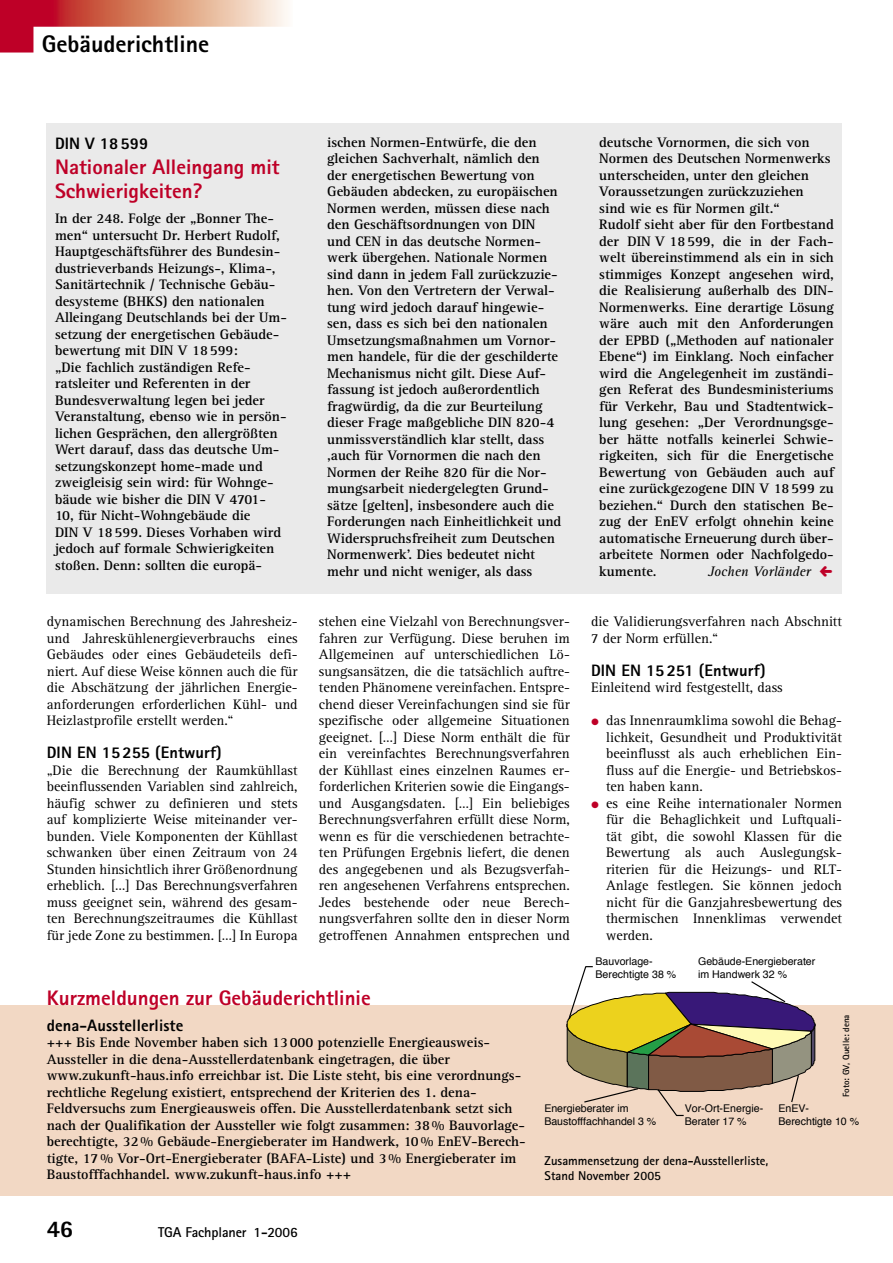
<style>
.page{position:relative;width:893px;height:1263px;background:#fff}
.page>*{position:absolute;margin:0;border:0;box-sizing:border-box;transform-origin:0 0}
.t1{font:800 24px "Rotis Sans Serif";color:#000}
.T09a_Kasten{font:800 21px/24.8px "Rotis Sans Serif";color:#be0027}
.T04b_ZÜ_2{font:800 16.5px "Rotis Sans Serif";letter-spacing:.005em;color:#000}
.T05a_Dach_4sp{font:800 16.5px "Rotis Sans Serif";letter-spacing:.005em;color:#000}
.T09b_Kas_-Text{font:700 14.25px/16.5px "Rotis Serif";color:#000}
.T01b_Grund_n_ZÜ{font:14.25px/16.5px "Rotis Serif";color:#000;text-align:justify}
.T01a_Grund{font:14.25px/16.5px "Rotis Serif";color:#000;text-align:justify}
.t2{font:700 14.25px "Rotis Sans Serif";letter-spacing:-.01em;color:#000}
.T09b_Kas_-Text-2{font:italic 14.25px "Rotis Serif";color:#000}
.T02_BU_Autor{font:700 12.75px/15px "Rotis Sans Serif";color:#000}
.t3{font:10.65px/12.6px "Helvetica";color:#000}
.T07a_Foto{font:700 9px "Rotis Sans Serif";color:#000}
.s1{color:#be0027}
</style>
<div class="page">
<div style="left:0;top:1005px;width:893px;height:191px;background:#f2d8c4"></div>
<svg style="left:0;top:0;width:288px;height:53px"></svg>
<svg style="left:566px;top:966px;width:250px;height:151px"></svg>
<div style="left:47px;top:123px;width:795px;height:470px;background:#eaeaea"></div>
<h1 class="t1" style="left:42px;top:29px;width:169px">Gebäuderichtline</h1>
<p class="T05a_Dach_4sp" style="left:55px;top:133px;width:95px">DIN V 18 599</p>
<p class="T09a_Kasten" style="left:55px;top:154px;width:226px">Nationaler Alleingang mit<br>Schwierigkeiten?</p>
<p class="T09b_Kas_-Text" style="left:55px;top:211px;width:233px">In der 248. Folge der „Bonner The&shy;men“ untersucht Dr. Herbert Rudolf, Hauptgeschäftsführer des Bundesin&shy;dustrieverbands Heizungs-, Klima-, Sanitärtechnik / Technische Gebäu&shy;desysteme (BHKS) den nationalen Alleingang Deutschlands bei der Um&shy;setzung der energetischen Gebäude&shy;bewertung mit DIN V 18 599:</p>
<p class="T09b_Kas_-Text" style="left:55px;top:359px;width:233px">„Die fachlich zuständigen Refe&shy;ratsleiter und Referenten in der Bundesverwaltung legen bei jeder Veranstaltung, ebenso wie in persön&shy;lichen Gesprächen, den allergrößten Wert darauf, dass das deutsche Um&shy;setzungskonzept home-made und zweigleisig sein wird: für Wohnge&shy;bäude wie bisher die DIN V 4701- 10, für Nicht-Wohngebäude die<br>DIN V 18 599. Dieses Vorhaben wird jedoch auf formale Schwierigkeiten stoßen. Denn: sollten die europä-</p>
<p class="T01a_Grund" style="left:47px;top:614px;width:252px">dynamischen Berechnung des Jahresheiz&shy;und Jahreskühlenergieverbrauchs eines Gebäudes oder eines Gebäudeteils defi&shy;niert. Auf diese Weise können auch die für die Abschätzung der jährlichen Energie&shy;anforderungen erforderlichen Kühl- und Heizlastprofile erstellt werden.“</p>
<p class="T04b_ZÜ_2" style="left:47px;top:742px;width:177px">DIN EN 15 255 (Entwurf)</p>
<p class="T01b_Grund_n_ZÜ" style="left:47px;top:762px;width:252px">„Die die Berechnung der Raumkühllast beeinflussenden Variablen sind zahlreich, häufig schwer zu definieren und stets auf komplizierte Weise miteinander ver&shy;bunden. Viele Komponenten der Kühllast schwanken über einen Zeitraum von 24<br>Stunden hinsichtlich ihrer Größenordnung erheblich. […] Das Berechnungsverfahren muss geeignet sein, während des gesam&shy;ten Berechnungszeitraumes die Kühllast für jede Zone zu bestimmen. […] In Europa</p>
<p class="T09b_Kas_-Text" style="left:327px;top:134px;width:236px">ischen Normen-Entwürfe, die den gleichen Sachverhalt, nämlich den der energetischen Bewertung von Gebäuden abdecken, zu europäischen Normen werden, müssen diese nach den Geschäftsordnungen von DIN und CEN in das deutsche Normen&shy;werk übergehen. Nationale Normen sind dann in jedem Fall zurückzuzie&shy;hen. Von den Vertretern der Verwal&shy;tung wird jedoch darauf hingewie&shy;sen, dass es sich bei den nationalen Umsetzungsmaßnahmen um Vornor&shy;men handele, für die der geschilderte Mechanismus nicht gilt. Diese Auf&shy;fassung ist jedoch außerordentlich fragwürdig, da die zur Beurteilung dieser Frage maßgebliche DIN 820-4 unmissverständlich klar stellt, dass ‚auch für Vornormen die nach den Normen der Reihe 820 für die Nor&shy;mungsarbeit niedergelegten Grund&shy;sätze [gelten], insbesondere auch die Forderungen nach Einheitlichkeit und Widerspruchsfreiheit zum Deutschen Normenwerk’. Dies bedeutet nicht mehr und nicht weniger, als dass</p>
<p class="T09b_Kas_-Text" style="left:599px;top:134px;width:233px">deutsche Vornormen, die sich von Normen des Deutschen Normenwerks unterscheiden, unter den gleichen Voraussetzungen zurückzuziehen sind wie es für Normen gilt.“</p>
<p class="T09b_Kas_-Text" style="left:599px;top:217px;width:236px;text-align:justify">Rudolf sieht aber für den Fortbestand der DIN V 18 599, die in der Fach&shy;welt übereinstimmend als ein in sich stimmiges Konzept angesehen wird, die Realisierung außerhalb des DIN-Normenwerks. Eine derartige Lösung wäre auch mit den Anforderungen der EPBD („Methoden auf nationaler Ebene“) im Einklang. Noch einfacher wird die Angelegenheit im zuständi&shy;gen Referat des Bundesministeriums für Verkehr, Bau und Stadtentwick&shy;lung gesehen: „Der Verordnungsge&shy;ber hätte notfalls keinerlei Schwie&shy;rigkeiten, sich für die Energetische Bewertung von Gebäuden auch auf eine zurückgezogene DIN V 18 599 zu beziehen.“ Durch den statischen Be&shy;zug der EnEV erfolgt ohnehin keine automatische Erneuerung durch über&shy;arbeitete Normen oder Nachfolgedo&shy;kumente.</p>
<p class="T09b_Kas_-Text-2" style="left:708px;top:563px;width:104px">Jochen Vorländer</p>
<p class="T01b_Grund_n_ZÜ" style="left:319px;top:614px;width:252px">stehen eine Vielzahl von Berechnungsver&shy;fahren zur Verfügung. Diese beruhen im Allgemeinen auf unterschiedlichen Lö&shy;sungsansätzen, die die tatsächlich auftre&shy;tenden Phänomene vereinfachen. Entspre&shy;chend dieser Vereinfachungen sind sie für spezifische oder allgemeine Situationen geeignet. […] Diese Norm enthält die für ein vereinfachtes Berechnungsverfahren der Kühllast eines einzelnen Raumes er&shy;forderlichen Kriterien sowie die Eingangs&shy;und Ausgangsdaten. […] Ein beliebiges Berechnungsverfahren erfüllt diese Norm, wenn es für die verschiedenen betrachte&shy;ten Prüfungen Ergebnis liefert, die denen des angegebenen und als Bezugsverfah&shy;ren angesehenen Verfahrens entsprechen.<br>Jedes bestehende oder neue Berech&shy;nungsverfahren sollte den in dieser Norm getroffenen Annahmen entsprechen und</p>
<p class="T01b_Grund_n_ZÜ" style="left:591px;top:614px;width:252px">die Validierungsverfahren nach Abschnitt<br>7 der Norm erfüllen.“</p>
<p class="T04b_ZÜ_2" style="left:591px;top:660px;width:176px">DIN EN 15 251 (Entwurf)</p>
<p class="T01b_Grund_n_ZÜ" style="left:591px;top:680px;width:193px">Einleitend wird festgestellt, dass</p>
<p class="T01a_Grund" style="left:606px;top:713px;width:237px;text-indent:-15px"><span class="s1">●</span> das Innenraumklima sowohl die Behag&shy;lichkeit, Gesundheit und Produktivität beeinflusst als auch erheblichen Ein&shy;fluss auf die Energie- und Betriebskos&shy;ten haben kann.</p>
<p class="T01b_Grund_n_ZÜ" style="left:606px;top:795px;width:237px;text-indent:-15px"><span class="s1">●</span> es eine Reihe internationaler Normen für die Behaglichkeit und Luftquali&shy;tät gibt, die sowohl Klassen für die Bewertung als auch Auslegungsk&shy;riterien für die Heizungs- und RLT-Anlage festlegen. Sie können jedoch nicht für die Ganzjahresbewertung des thermischen Innenklimas verwendet werden.</p>
<p class="t3" style="left:595px;top:956px;width:82px">Bauvorlage-<br>Berechtigte 38 %</p>
<p class="t3" style="left:698px;top:956px;width:119px">Gebäude-Energieberater im Handwerk 32 %</p>
<p class="T09a_Kasten" style="left:47px;top:985px;width:325px">Kurzmeldungen zur Gebäuderichtlinie</p>
<p class="T04b_ZÜ_2" style="left:47px;top:1014px;width:138px">dena-Ausstellerliste</p>
<p class="T09b_Kas_-Text" style="left:47px;top:1034px;width:480px">+++ Bis Ende November haben sich 13 000 potenzielle Energieausweis-Aussteller in die dena-Ausstellerdatenbank eingetragen, die über www.zukunft-haus.info erreichbar ist. Die Liste steht, bis eine verordnungs&shy;rechtliche Regelung existiert, entsprechend der Kriterien des 1. dena-Feldversuchs zum Energieausweis offen. Die Ausstellerdatenbank setzt sich nach der Qualifikation der Aussteller wie folgt zusammen: 38 % Bauvorlage&shy;berechtigte, 32 % Gebäude-Energieberater im Handwerk, 10 % EnEV-Berech&shy;tigte, 17 % Vor-Ort-Energieberater (BAFA-Liste) und 3 % Energieberater im Baustofffachhandel. www.zukunft-haus.info +++</p>
<h1 class="t1" style="left:47px;top:1213px;width:28px">46</h1>
<p class="t2" style="left:158px;top:1223px;width:141px">TGA Fachplaner 1-2006</p>
<p class="T07a_Foto" style="left:840px;top:1097px;width:84px;rotate:-90deg">Foto: GV, Quelle: dena</p>
<p class="t3" style="left:544px;top:1103px;width:113px">Energieberater im<br>Baustofffachhandel 3 %</p>
<p class="t3" style="left:685px;top:1103px;width:80px">Vor-Ort-Energie-<br>Berater 17 %</p>
<p class="t3" style="left:778px;top:1103px;width:82px">EnEV-<br>Berechtigte 10 %</p>
<p class="T02_BU_Autor" style="left:545px;top:1152px;width:225px">Zusammensetzung der dena-Ausstellerliste,<br>Stand November 2005</p>
</div>
